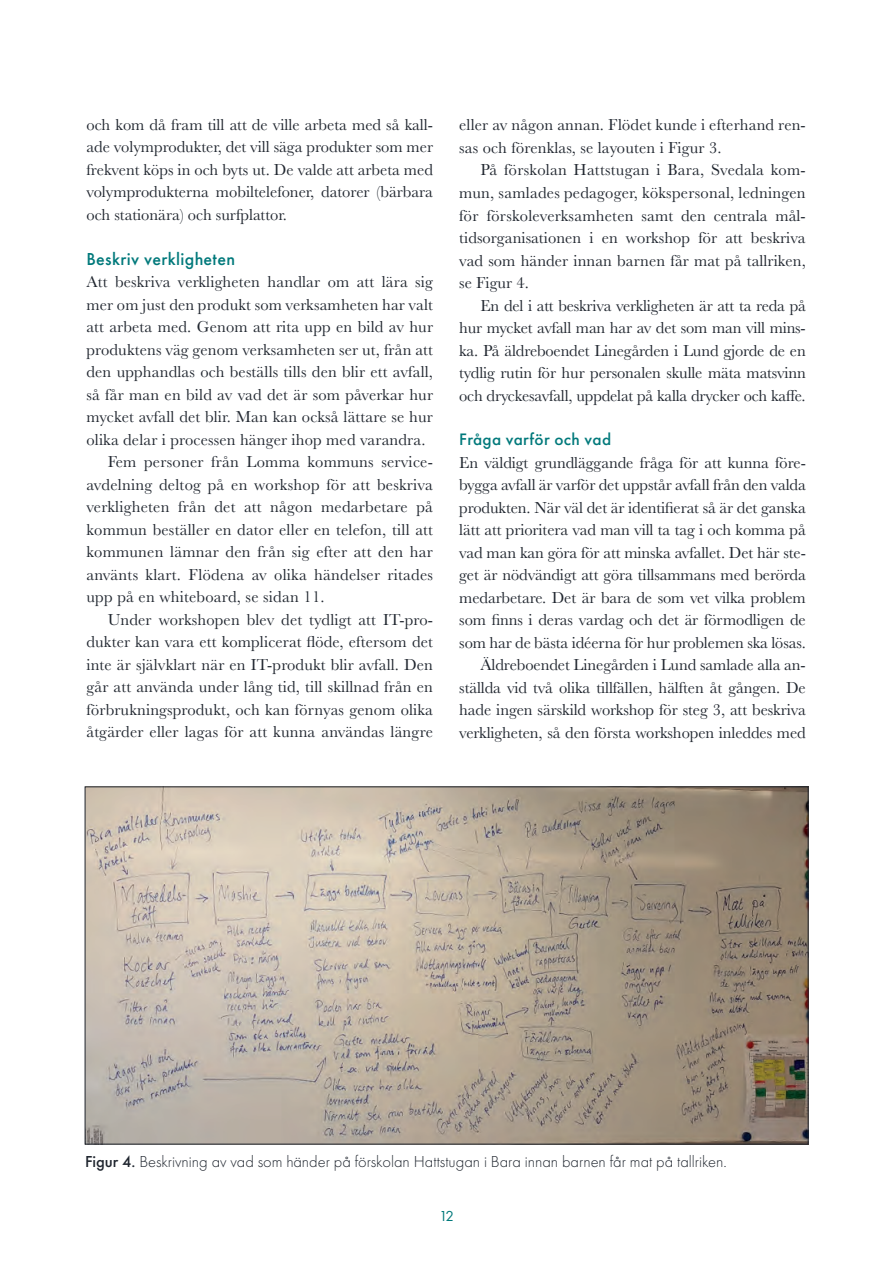
<style>
.page{position:relative;width:893px;height:1263px;background:#fff}
.page>*{position:absolute;margin:0;border:0;box-sizing:border-box;transform-origin:0 0}
.t1{font:500 18px "Futura PT";letter-spacing:.02em;color:#00797b}
.t2{font:500 17.25px "Futura PT";letter-spacing:.02em;color:#00797b}
.t3{font:16.5px/22.5px "Baskerville";letter-spacing:.01em;color:#20262f;text-align:justify}
.t4{font:300 16.5px "Futura PT";color:#20262f}
.t5{font:15px "Futura PT";color:#00797b}
.s1{font-weight:500}
</style>
<div class="page">
<img style="left:87px;top:789px;width:719px;height:353px">
<p class="t3" style="left:86px;top:113px;width:348px">och kom då fram till att de ville arbeta med så kall&shy;ade volymprodukter, det vill säga produkter som mer frekvent köps in och byts ut. De valde att arbeta med volymprodukterna mobiltelefoner, datorer (bärbara och stationära) och surfplattor.</p>
<p class="t1" style="left:86px;top:248px;width:150px">Beskriv verkligheten</p>
<p class="t3" style="left:86px;top:271px;width:348px">Att beskriva verkligheten handlar om att lära sig</p>
<p class="t3" style="left:86px;top:293px;width:348px">mer om just den produkt som verksamheten har valt</p>
<p class="t3" style="left:86px;top:316px;width:348px">att arbeta med. Genom att rita upp en bild av hur</p>
<p class="t3" style="left:86px;top:338px;width:348px">produktens väg genom verksamheten ser ut, från att</p>
<p class="t3" style="left:86px;top:361px;width:348px">den upphandlas och beställs tills den blir ett avfall,</p>
<p class="t3" style="left:86px;top:383px;width:348px">så får man en bild av vad det är som påverkar hur</p>
<p class="t3" style="left:86px;top:406px;width:348px">mycket avfall det blir. Man kan också lättare se hur</p>
<p class="t3" style="left:86px;top:428px;width:341px">olika delar i processen hänger ihop med varandra.</p>
<p class="t3" style="left:108px;top:451px;width:327px">Fem personer från Lomma kommuns service-</p>
<p class="t3" style="left:86px;top:473px;width:348px">avdelning deltog på en workshop för att beskriva</p>
<p class="t3" style="left:86px;top:496px;width:348px">verkligheten från det att någon medarbetare på</p>
<p class="t3" style="left:86px;top:518px;width:348px">kommun beställer en dator eller en telefon, till att</p>
<p class="t3" style="left:86px;top:541px;width:348px">kommunen lämnar den från sig efter att den har</p>
<p class="t3" style="left:86px;top:563px;width:348px">använts klart. Flödena av olika händelser ritades</p>
<p class="t3" style="left:86px;top:586px;width:240px">upp på en whiteboard, se sidan 11.</p>
<p class="t3" style="left:108px;top:608px;width:327px">Under workshopen blev det tydligt att IT-pro-</p>
<p class="t3" style="left:86px;top:631px;width:348px">dukter kan vara ett komplicerat flöde, eftersom det</p>
<p class="t3" style="left:86px;top:653px;width:348px">inte är självklart när en IT-produkt blir avfall. Den</p>
<p class="t3" style="left:86px;top:676px;width:348px">går att använda under lång tid, till skillnad från en</p>
<p class="t3" style="left:86px;top:698px;width:348px">förbrukningsprodukt, och kan förnyas genom olika</p>
<p class="t3" style="left:86px;top:721px;width:348px">åtgärder eller lagas för att kunna användas längre</p>
<p class="t3" style="left:459px;top:114px;width:348px">eller av någon annan. Flödet kunde i efterhand ren&shy;sas och förenklas, se layouten i Figur 3.</p>
<p class="t3" style="left:459px;top:159px;width:348px;text-indent:21px">På förskolan Hattstugan i Bara, Svedala kom&shy;mun, samlades pedagoger, kökspersonal, ledningen för förskoleverksamheten samt den centrala mål&shy;tidsorganisationen i en workshop för att beskriva vad som händer innan barnen får mat på tallriken, se Figur 4.</p>
<p class="t3" style="left:459px;top:294px;width:348px;text-indent:21px">En del i att beskriva verkligheten är att ta reda på hur mycket avfall man har av det som man vill mins&shy;ka. På äldreboendet Linegården i Lund gjorde de en tydlig rutin för hur personalen skulle mäta matsvinn och dryckesavfall, uppdelat på kalla drycker och kaffe.</p>
<p class="t2" style="left:459px;top:429px;width:153px">Fråga varför och vad</p>
<p class="t3" style="left:459px;top:451px;width:348px;text-align:right">En väldigt grundläggande fråga för att kunna före&shy;bygga avfall är varför det uppstår avfall från den valda produkten. När väl det är identifierat så är det ganska lätt att prioritera vad man vill ta tag i och komma på vad man kan göra för att minska avfallet. Det här ste&shy;get är nödvändigt att göra tillsammans med berörda medarbetare. Det är bara de som vet vilka problem som finns i deras vardag och det är förmodligen de som har de bästa idéerna för hur problemen ska lösas.<br>Äldreboendet Linegården i Lund samlade alla an&shy;ställda vid två olika tillfällen, hälften åt gången. De hade ingen särskild workshop för steg 3, att beskriva verkligheten, så den första workshopen inleddes med</p>
<p class="t4" style="left:85px;top:1152px;width:643px"><span class="s1">Figur 4.</span> Beskrivning av vad som händer på förskolan Hattstugan i Bara innan barnen får mat på tallriken.</p>
<p class="t5" style="left:439px;top:1207px;width:16px">12</p>
</div>
